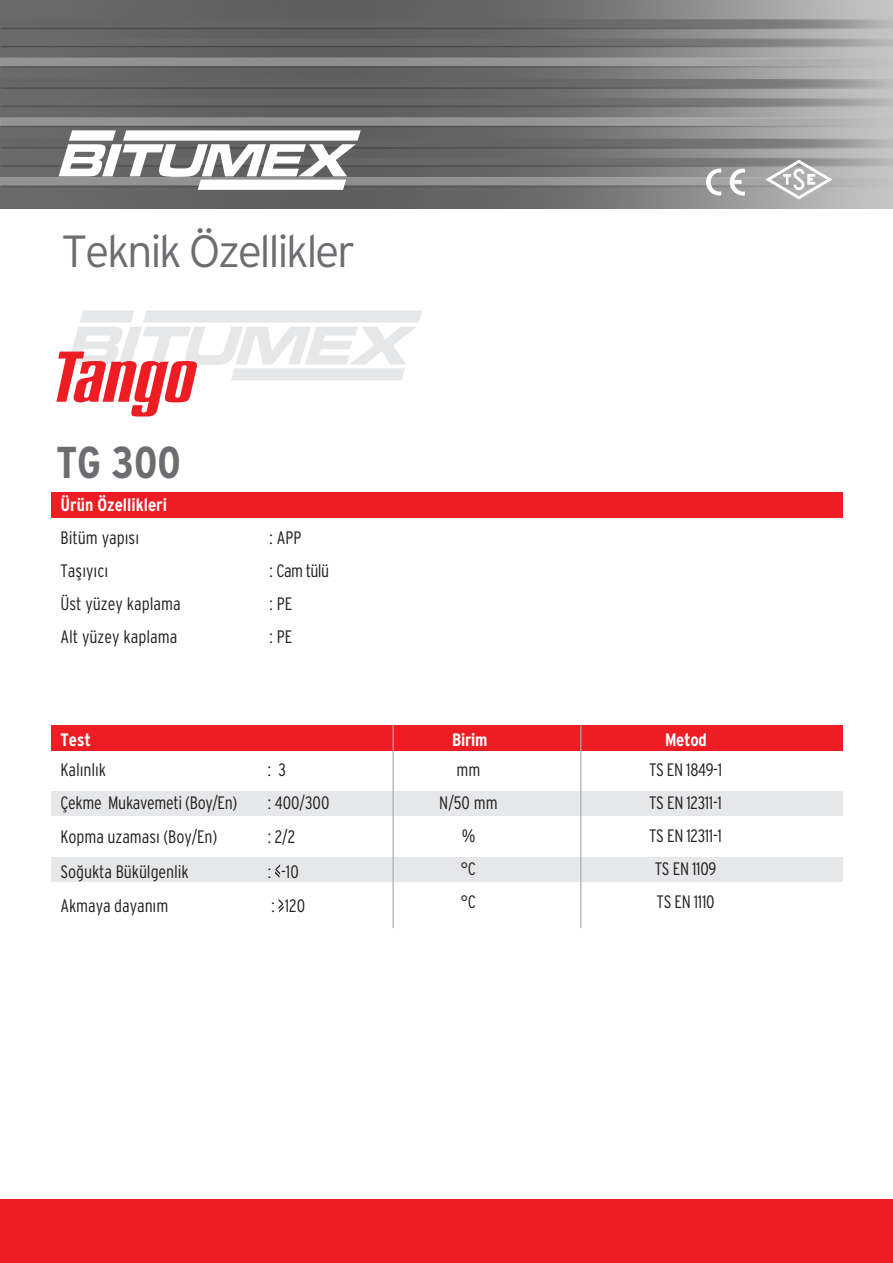
<style>
.page{position:relative;width:893px;height:1263px;background:#fff}
.page>*{position:absolute;margin:0;border:0;box-sizing:border-box;transform-origin:0 0}
.t1{font:300 45px "Interstate";letter-spacing:-.055em;color:#6c6d70}
.t2{font:700 condensed 44.55px "Interstate";color:#6c6d70}
.t3{font:300 condensed 18px/33px "Interstate";letter-spacing:-.005em;color:#231f20;text-align:center}
.t4{font:700 condensed 18px "Interstate";color:#fff}
</style>
<div class="page">
<div style="left:51px;top:857px;width:792px;height:25px;background:#e6e7e9"></div>
<div style="left:51px;top:493px;width:792px;height:25px;background:#ee1d23"></div>
<div style="left:51px;top:791px;width:792px;height:25px;background:#e6e7e9"></div>
<img style="left:0;top:0;width:893px;height:208px">
<svg style="left:59px;top:130px;width:302px;height:60px"></svg>
<svg style="left:706px;top:169px;width:39px;height:26px"></svg>
<svg style="left:765px;top:160px;width:67px;height:39px"></svg>
<div style="left:0;top:1199px;width:893px;height:64px;background:#ee1d23"></div>
<div style="left:51px;top:725px;width:792px;height:25px;background:#ee1d23"></div>
<svg style="left:275px;top:864px;width:5px;height:14px"></svg>
<svg style="left:279px;top:899px;width:5px;height:13px"></svg>
<hr style="left:393px;top:725px;width:1px;height:203px;background:#a8a9ad">
<hr style="left:580px;top:725px;width:1px;height:203px;background:#a8a9ad">
<svg style="left:56px;top:310px;width:366px;height:106px"></svg>
<h1 class="t1" style="left:61px;top:234px;width:296px">Teknik Özellikler</h1>
<h2 class="t2" style="left:56px;top:446px;width:126px">TG 300</h2>
<p class="t4" style="left:60px;top:498px;width:108px">Ürün Özellikleri</p>
<p class="t3" style="left:60px;top:523px;width:80px">Bitüm yap›s›</p>
<p class="t3" style="left:270px;top:523px;width:33px">: APP</p>
<p class="t3" style="left:60px;top:556px;width:49px">Tafl›y›c›</p>
<p class="t3" style="left:270px;top:556px;width:61px">: Cam tülü</p>
<p class="t3" style="left:60px;top:589px;width:122px">Üst yüzey kaplama</p>
<p class="t3" style="left:270px;top:589px;width:24px">: PE</p>
<p class="t3" style="left:60px;top:622px;width:119px">Alt yüzey kaplama</p>
<p class="t3" style="left:270px;top:622px;width:24px">: PE</p>
<p class="t4" style="left:60px;top:733px;width:32px">Test</p>
<p class="t4" style="left:665px;top:733px;width:43px">Metod</p>
<p class="t3" style="left:60px;top:754px;width:47px">Kal›nl›k</p>
<p class="t3" style="left:268px;top:754px;width:20px">: 3</p>
<p class="t3" style="left:60px;top:787px;width:178px">Çekme Mukavemeti (Boy/En)</p>
<p class="t3" style="left:268px;top:787px;width:63px">: 400/300</p>
<p class="t3" style="left:60px;top:822px;width:158px">Kopma uzamas› (Boy/En)</p>
<p class="t3" style="left:268px;top:822px;width:29px">: 2/2</p>
<p class="t3" style="left:60px;top:856px;width:130px">So¤ukta Bükülgenlik</p>
<p class="t3" style="left:268px;top:856px;width:32px">: -10</p>
<p class="t3" style="left:60px;top:891px;width:109px">Akmaya dayan›m</p>
<p class="t3" style="left:272px;top:891px;width:35px">: 120</p>
<p class="t4" style="left:452px;top:733px;width:37px">Birim</p>
<p class="t3" style="left:439px;top:754px;width:60px">mm<br>N/50 mm %<br>°C<br>°C</p>
<p class="t3" style="left:649px;top:754px;width:75px">TS EN 1849-1<br>TS EN 12311-1<br>TS EN 12311-1<br>TS EN 1109<br>TS EN 1110</p>
</div>
